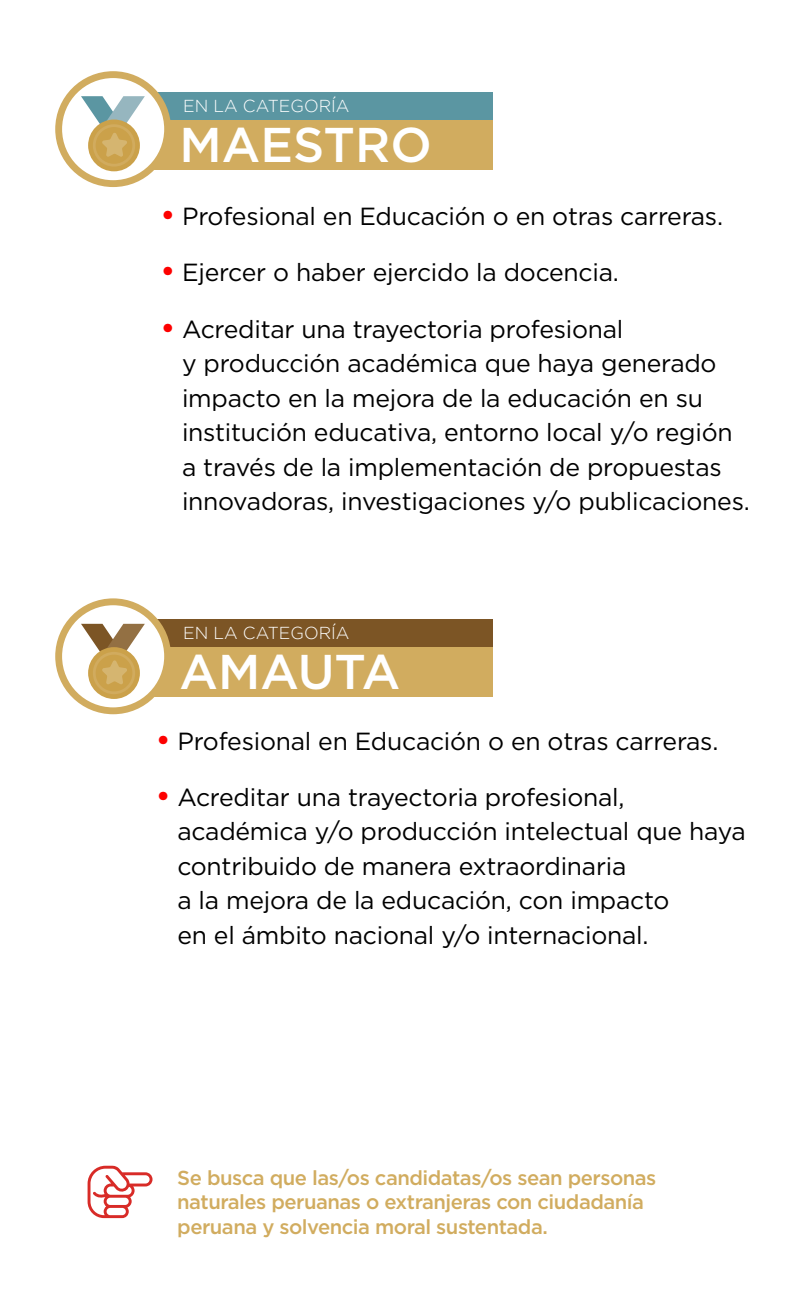
<style>
.page{position:relative;width:810px;height:1313px;background:#fff}
.page>*{position:absolute;margin:0;border:0;box-sizing:border-box;transform-origin:0 0}
.t1{font:500 48.75px "Gotham";color:#fff}
.t2{font:24.75px/34.5px "Gotham";letter-spacing:-.01em;color:#000}
.t3{font:500 20.25px/24.3px "Gotham";letter-spacing:-.025em;color:#d1ac5f}
.t4{font:300 17.25px "Gotham";color:#fff}
.s1{font-weight:700;font-size:28.5px;color:#fd0100}
</style>
<div class="page">
<svg style="left:88px;top:1165px;width:65px;height:53px"></svg>
<div style="left:143px;top:92px;width:350px;height:77px;background:#d1ac5f"></div>
<div style="left:145px;top:92px;width:347px;height:28px;background:#5b96a2"></div>
<div style="left:55px;top:71px;width:116px;height:116px;background:#d1ac5f;border-radius:50%"></div>
<div style="left:62px;top:78px;width:102px;height:102px;background:#fff;border-radius:50%"></div>
<div style="left:143px;top:619px;width:350px;height:77px;background:#d1ac5f"></div>
<div style="left:145px;top:619px;width:347px;height:28px;background:#7c5525"></div>
<div style="left:55px;top:598px;width:116px;height:116px;background:#d1ac5f;border-radius:50%"></div>
<div style="left:62px;top:605px;width:102px;height:102px;background:#fff;border-radius:50%"></div>
<div style="left:88px;top:647px;width:52px;height:52px;background:#cba14a;border-radius:50%"></div>
<svg style="left:81px;top:624px;width:64px;height:70px"></svg>
<div style="left:88px;top:119px;width:52px;height:52px;background:#cba14a;border-radius:50%"></div>
<svg style="left:81px;top:96px;width:64px;height:71px"></svg>
<p class="t4" style="left:183px;top:96px;width:168px">EN LA CATEGORÍA</p>
<h1 class="t1" style="left:180px;top:113px;width:254px">MAESTRO</h1>
<p class="t2" style="left:161px;top:199px;width:564px"><span class="s1">•</span> Profesional en Educación o en otras carreras.</p>
<p class="t2" style="left:161px;top:255px;width:460px"><span class="s1">•</span> Ejercer o haber ejercido la docencia.</p>
<p class="t2" style="left:182px;top:311px;width:569px;text-indent:-21px"><span class="s1">•</span> Acreditar una trayectoria profesional<br>y producción académica que haya generado impacto en la mejora de la educación en su institución educativa, entorno local y/o región a través de la implementación de propuestas innovadoras, investigaciones y/o publicaciones.</p>
<p class="t4" style="left:183px;top:623px;width:168px">EN LA CATEGORÍA</p>
<h1 class="t1" style="left:180px;top:640px;width:222px">AMAUTA</h1>
<p class="t2" style="left:156px;top:723px;width:564px"><span class="s1">•</span> Profesional en Educación o en otras carreras.</p>
<p class="t2" style="left:177px;top:779px;width:570px;text-indent:-21px"><span class="s1">•</span> Acreditar una trayectoria profesional, académica y/o producción intelectual que haya contribuido de manera extraordinaria<br>a la mejora de la educación, con impacto<br>en el ámbito nacional y/o internacional.</p>
<p class="t3" style="left:177px;top:1165px;width:481px">Se busca que las/os candidatas/os sean personas naturales peruanas o extranjeras con ciudadanía peruana y solvencia moral sustentada.</p>
</div>
